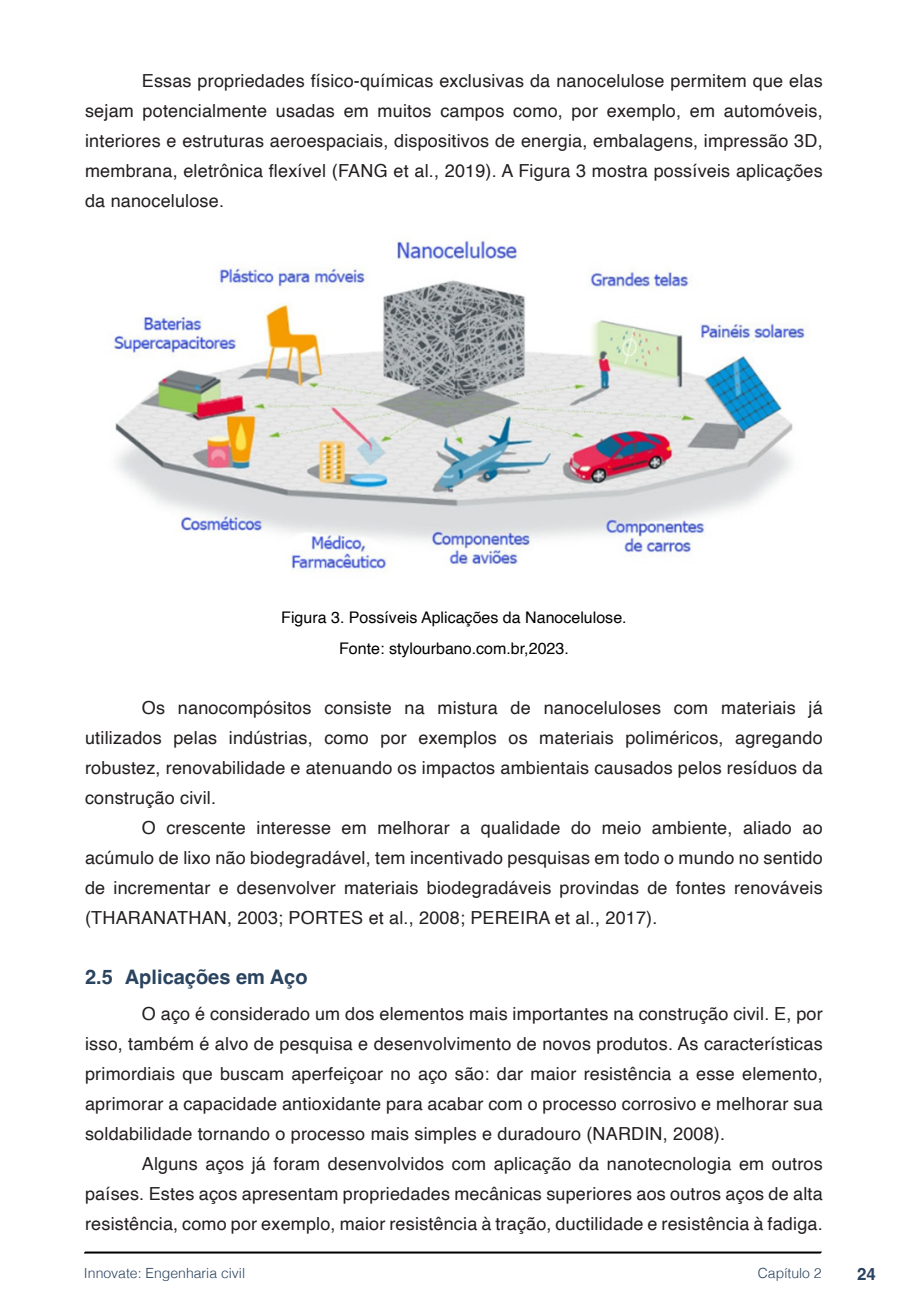
<style>
.page{position:relative;width:908px;height:1304px;background:#fff}
.page>*{position:absolute;margin:0;border:0;box-sizing:border-box;transform-origin:0 0}
.t1{font:700 20px "Helvetica";color:#2a435e}
.txt{font:18px/30px "Helvetica";letter-spacing:.01em;color:#231f20;text-align:justify}
.t2{font:700 16.8px "Helvetica";color:#2a435e}
.imagens_graf_tab{font:16px "Helvetica";color:#000}
.t3{font:300 14px "Helvetica";color:#2a435e}
</style>
<div class="page">
<svg style="left:84px;top:1251px;width:737px;height:3px;background:#515151"></svg>
<img style="left:111px;top:240px;width:695px;height:332px">
<p class="txt" style="left:85px;top:66px;width:738px;text-indent:57px">Essas propriedades físico-químicas exclusivas da nanocelulose permitem que elas sejam potencialmente usadas em muitos campos como, por exemplo, em automóveis, interiores e estruturas aeroespaciais, dispositivos de energia, embalagens, impressão 3D, membrana, eletrônica flexível (FANG et al., 2019). A Figura 3 mostra possíveis aplicações da nanocelulose.</p>
<p class="imagens_graf_tab" style="left:281px;top:605px;width:347px">Figura 3. Possíveis Aplicações da Nanocelulose.</p>
<p class="imagens_graf_tab" style="left:339px;top:636px;width:231px">Fonte: stylourbano.com.br,2023.</p>
<p class="txt" style="left:85px;top:693px;width:738px;text-indent:57px">Os nanocompósitos consiste na mistura de nanoceluloses com materiais já utilizados pelas indústrias, como por exemplos os materiais poliméricos, agregando robustez, renovabilidade e atenuando os impactos ambientais causados pelos resíduos da construção civil.</p>
<p class="txt" style="left:85px;top:813px;width:738px;text-indent:57px">O crescente interesse em melhorar a qualidade do meio ambiente, aliado ao acúmulo de lixo não biodegradável, tem incentivado pesquisas em todo o mundo no sentido de incrementar e desenvolver materiais biodegradáveis provindas de fontes renováveis (THARANATHAN, 2003; PORTES et al., 2008; PEREIRA et al., 2017).</p>
<p class="t1" style="left:85px;top:965px;width:224px">2.5 Aplicações em Aço</p>
<p class="txt" style="left:85px;top:999px;width:738px;text-indent:57px">O aço é considerado um dos elementos mais importantes na construção civil. E, por isso, também é alvo de pesquisa e desenvolvimento de novos produtos. As características primordiais que buscam aperfeiçoar no aço são: dar maior resistência a esse elemento, aprimorar a capacidade antioxidante para acabar com o processo corrosivo e melhorar sua soldabilidade tornando o processo mais simples e duradouro (NARDIN, 2008).</p>
<p class="txt" style="left:85px;top:1149px;width:738px;text-indent:57px">Alguns aços já foram desenvolvidos com aplicação da nanotecnologia em outros países. Estes aços apresentam propriedades mecânicas superiores aos outros aços de alta resistência, como por exemplo, maior resistência à tração, ductilidade e resistência à fadiga.</p>
<p class="t3" style="left:84px;top:1261px;width:163px">Innovate: Engenharia civil</p>
<p class="t3" style="left:757px;top:1261px;width:65px">Capítulo 2</p>
<p class="t2" style="left:856px;top:1264px;width:20px">24</p>
</div>
